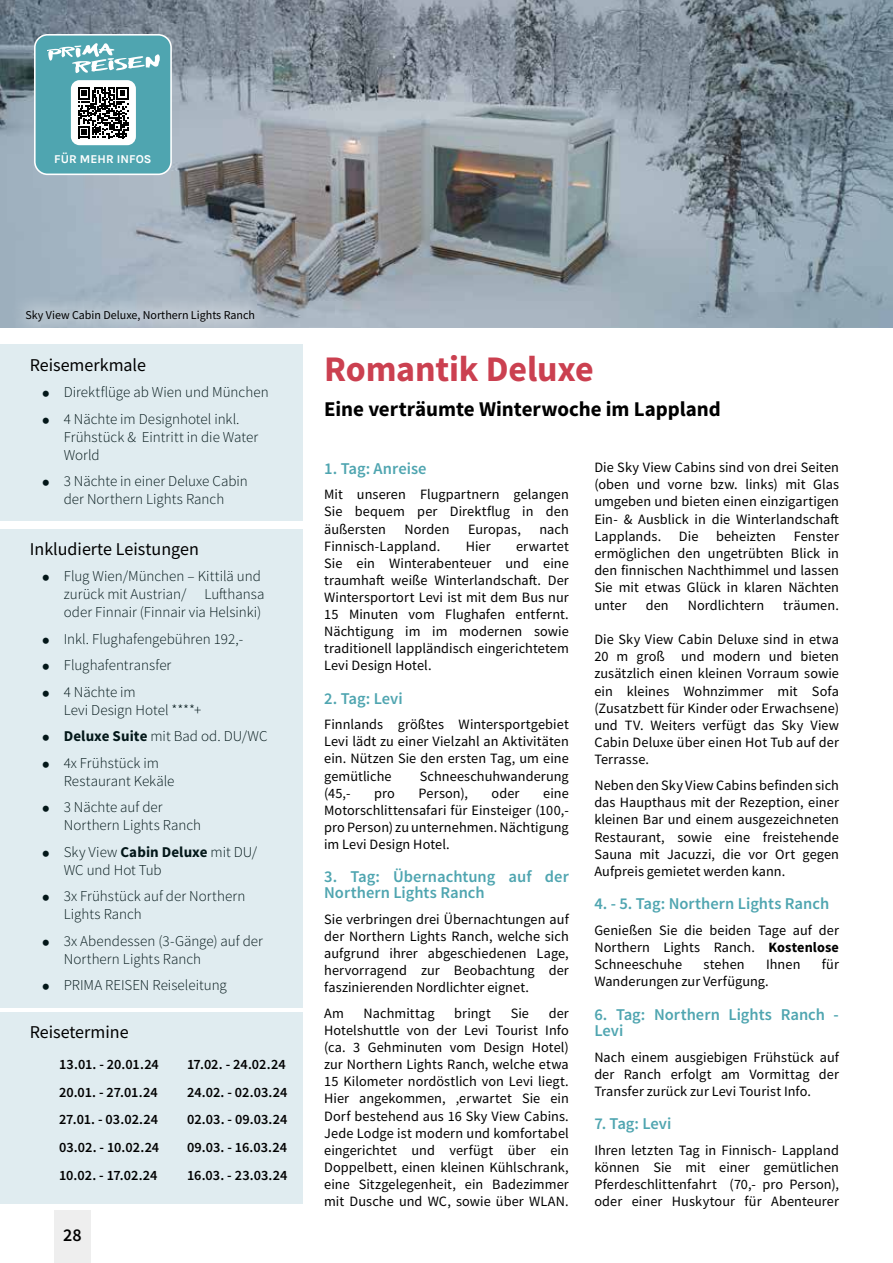
<style>
.page{position:relative;width:893px;height:1263px;background:#fff}
.page>*{position:absolute;margin:0;border:0;box-sizing:border-box;transform-origin:0 0}
.t1{font:700 36px "Source Sans Pro";letter-spacing:-.005em;color:#cb4050}
.t2{font:700 21px "Source Sans Pro";color:#000}
.t3{font:18px "Source Sans Pro";color:#000}
.t4{font:600 18px "Source Sans Pro";color:#000}
.t5{font:600 16.5px/16.2px "Source Sans Pro";color:#4fa5b0}
.t6{font:300 15px/26.5px "Source Sans Pro";color:#031719}
.t7{font:14.25px/17.1px "Source Sans Pro";letter-spacing:.005em;color:#000;text-align:justify}
.t8{font:600 14.25px "Source Sans Pro";color:#000}
.t9{font:12px "Source Sans Pro";color:#000}
.t10{font:700 12px "Karla";color:#fff}
.s1{font-family:"Californian FB";font-weight:400}
.s2{font-weight:700}
</style>
<div class="page">
<img style="left:0;top:0;width:893px;height:327px">
<div style="left:9px;top:292px;width:263px;height:47px;background:#fff;opacity:.75"></div>
<div style="left:0;top:344px;width:303px;height:177px;background:#e0ecf0"></div>
<div style="left:0;top:1011px;width:303px;height:192px;background:#e0ecf0"></div>
<div style="left:0;top:529px;width:303px;height:478px;background:#e0ecf0"></div>
<div style="left:35px;top:35px;width:136px;height:139px;background:#4fa5b0;border-radius:13px"></div>
<div style="left:34px;top:34px;width:138px;height:141px;border:2px solid #fff;border-radius:13px"></div>
<svg style="left:47px;top:43px;width:113px;height:30px"></svg>
<div style="left:71px;top:80px;width:65px;height:65px;background:#fff;border-radius:9px"></div>
<svg style="left:78px;top:87px;width:51px;height:51px"></svg>
<div style="left:54px;top:1210px;width:37px;height:53px;background:#eee"></div>
<p class="t10" style="left:54px;top:152px;width:99px">FÜR MEHR INFOS</p>
<p class="t9" style="left:26px;top:307px;width:231px">Sky View Cabin Deluxe, Northern Lights Ranch</p>
<p class="t3" style="left:30px;top:353px;width:118px">Reisemerkmale</p>
<p class="t6" style="left:43px;top:379px;width:228px"><span class="s1">Ū</span> Direktflüge ab Wien und München<br><span class="s1">Ū</span> 4 Nächte im Designhotel inkl.</p>
<p class="t6" style="left:64px;top:428px;width:196px;line-height:18px">Frühstück &amp; Eintritt in die Water<br>World</p>
<p class="t6" style="left:43px;top:472px;width:207px;line-height:18px;text-align:center"><span class="s1">Ū</span> 3 Nächte in einer Deluxe Cabin der Northern Lights Ranch</p>
<p class="t3" style="left:30px;top:537px;width:171px">Inkludierte Leistungen</p>
<p class="t6" style="left:64px;top:567px;width:202px;line-height:18px;text-indent:-21px"><span class="s1">Ū</span> Flug Wien/München – Kittilä und zurück mit Austrian/ Lufthansa oder Finnair (Finnair via Helsinki)</p>
<p class="t6" style="left:43px;top:626px;width:202px"><span class="s1">Ū</span> Inkl. Flughafengebühren 192,-<br><span class="s1">Ū</span> Flughafentransfer<br><span class="s1">Ū</span> 4 Nächte im</p>
<p class="t6" style="left:43px;top:697px;width:227px;text-indent:21px">Levi Design Hotel ****+<br><span class="s1">Ū</span> <span class="s2">Deluxe Suite</span> mit Bad od. DU/WC<br><span class="s1">Ū</span> 4x Frühstück im</p>
<p class="t6" style="left:43px;top:768px;width:133px;text-indent:21px">Restaurant Kekäle<br><span class="s1">Ū</span> 3 Nächte auf der</p>
<p class="t6" style="left:43px;top:812px;width:216px;text-indent:21px">Northern Lights Ranch<br><span class="s1">Ū</span> Sky View <span class="s2">Cabin Deluxe</span> mit DU/</p>
<p class="t6" style="left:43px;top:857px;width:204px;text-indent:21px">WC und Hot Tub<br><span class="s1">Ū</span> 3x Frühstück auf der Northern</p>
<p class="t6" style="left:43px;top:901px;width:222px;text-indent:21px">Lights Ranch<br><span class="s1">Ū</span> 3x Abendessen (3-Gänge) auf der</p>
<p class="t6" style="left:43px;top:946px;width:186px;text-align:center">Northern Lights Ranch<br><span class="s1">Ū</span> PRIMA REISEN Reiseleitung</p>
<p class="t3" style="left:30px;top:1020px;width:100px">Reisetermine</p>
<p class="t8" style="left:59px;top:1055px;width:101px">13.01. - 20.01.24</p>
<p class="t8" style="left:187px;top:1055px;width:100px">17.02. - 24.02.24</p>
<p class="t8" style="left:59px;top:1083px;width:100px">20.01. - 27.01.24</p>
<p class="t8" style="left:187px;top:1083px;width:102px">24.02. - 02.03.24</p>
<p class="t8" style="left:59px;top:1111px;width:101px">27.01. - 03.02.24</p>
<p class="t8" style="left:187px;top:1111px;width:102px">02.03. - 09.03.24</p>
<p class="t8" style="left:59px;top:1138px;width:102px">03.02. - 10.02.24</p>
<p class="t8" style="left:187px;top:1138px;width:101px">09.03. - 16.03.24</p>
<p class="t8" style="left:59px;top:1166px;width:100px">10.02. - 17.02.24</p>
<p class="t8" style="left:187px;top:1166px;width:102px">16.03. - 23.03.24</p>
<p class="t4" style="left:63px;top:1223px;width:20px">28</p>
<h1 class="t1" style="left:324px;top:344px;width:271px">Romantik Deluxe</h1>
<h2 class="t2" style="left:324px;top:395px;width:398px">Eine verträumte Winterwoche im Lappland</h2>
<p class="t5" style="left:324px;top:461px;width:104px">1. Tag: Anreise</p>
<p class="t7" style="left:324px;top:486px;width:246px">Mit unseren Flugpartnern gelangen Sie bequem per Direktflug in den äußersten</p>
<p class="t7" style="left:404px;top:520px;width:47px">Norden</p>
<p class="t7" style="left:468px;top:520px;width:54px">Europas,</p>
<p class="t7" style="left:539px;top:520px;width:31px">nach</p>
<p class="t7" style="left:324px;top:537px;width:118px">Finnisch-Lappland.</p>
<p class="t7" style="left:466px;top:537px;width:26px">Hier</p>
<p class="t7" style="left:324px;top:537px;width:246px;text-indent:192px">erwartet Sie ein Winterabenteuer und eine traumhaft weiße Winterlandschaft. Der Wintersportort Levi ist mit dem Bus nur 15 Minuten vom Flughafen entfernt.<br>Nächtigung im im modernen sowie traditionell lappländisch eingerichtetem Levi Design Hotel.</p>
<p class="t5" style="left:324px;top:690px;width:80px">2. Tag: Levi</p>
<p class="t7" style="left:324px;top:716px;width:246px">Finnlands größtes Wintersportgebiet Levi lädt zu einer Vielzahl an Aktivitäten ein. Nützen Sie den ersten Tag, um eine gemütliche</p>
<p class="t7" style="left:420px;top:767px;width:151px">Schneeschuhwanderung</p>
<p class="t7" style="left:324px;top:784px;width:28px">(45,-</p>
<p class="t7" style="left:374px;top:784px;width:22px">pro</p>
<p class="t7" style="left:419px;top:784px;width:51px">Person),</p>
<p class="t7" style="left:492px;top:784px;width:30px">oder</p>
<p class="t7" style="left:324px;top:784px;width:246px;text-indent:219px">eine Motorschlittensafari für Einsteiger (100,- pro Person) zu unternehmen. Nächtigung im Levi Design Hotel.</p>
<p class="t5" style="left:324px;top:869px;width:246px">3. Tag: Übernachtung auf der<br>Northern Lights Ranch</p>
<p class="t7" style="left:324px;top:910px;width:246px">Sie verbringen drei Übernachtungen auf der Northern Lights Ranch, welche sich aufgrund ihrer abgeschiedenen Lage, hervorragend zur Beobachtung der faszinierenden Nordlichter eignet.</p>
<p class="t7" style="left:324px;top:1004px;width:21px">Am</p>
<p class="t7" style="left:364px;top:1004px;width:72px">Nachmittag</p>
<p class="t7" style="left:454px;top:1004px;width:38px">bringt</p>
<p class="t7" style="left:511px;top:1004px;width:20px">Sie</p>
<p class="t7" style="left:324px;top:1004px;width:246px;text-indent:225px">der Hotelshuttle von der Levi Tourist Info (ca. 3 Gehminuten vom Design Hotel) zur Northern Lights Ranch, welche etwa 15 Kilometer nordöstlich von Levi liegt.<br>Hier angekommen, ,erwartet Sie ein Dorf bestehend aus 16 Sky View Cabins.<br>Jede Lodge ist modern und komfortabel eingerichtet und verfügt über ein Doppelbett, einen kleinen Kühlschrank, eine Sitzgelegenheit, ein Badezimmer mit Dusche und WC, sowie über WLAN.</p>
<p class="t7" style="left:594px;top:459px;width:246px">Die Sky View Cabins sind von drei Seiten (oben und vorne bzw. links) mit Glas umgeben und bieten einen einzigartigen Ein- &amp; Ausblick in die Winterlandschaft Lapplands. Die beheizten Fenster ermöglichen den ungetrübten Blick in den finnischen Nachthimmel und lassen Sie mit etwas Glück in klaren Nächten unter</p>
<p class="t7" style="left:646px;top:596px;width:24px">den</p>
<p class="t7" style="left:688px;top:596px;width:78px">Nordlichtern</p>
<p class="t7" style="left:783px;top:596px;width:57px">träumen.</p>
<p class="t7" style="left:594px;top:630px;width:246px">Die Sky View Cabin Deluxe sind in etwa 20 m groß und modern und bieten zusätzlich einen kleinen Vorraum sowie ein kleines Wohnzimmer mit Sofa (Zusatzbett für Kinder oder Erwachsene) und TV. Weiters verfügt das Sky View Cabin Deluxe über einen Hot Tub auf der Terrasse.</p>
<p class="t7" style="left:594px;top:776px;width:246px">Neben den Sky View Cabins befinden sich das Haupthaus mit der Rezeption, einer kleinen Bar und einem ausgezeichneten Restaurant, sowie eine freistehende Sauna mit Jacuzzi, die vor Ort gegen Aufpreis gemietet werden kann.</p>
<p class="t5" style="left:594px;top:896px;width:236px">4. - 5. Tag: Northern Lights Ranch</p>
<p class="t7" style="left:594px;top:921px;width:246px">Genießen Sie die beiden Tage auf der Northern Lights Ranch. <span class="s2">Kostenlose </span>Schneeschuhe</p>
<p class="t7" style="left:703px;top:956px;width:43px">stehen</p>
<p class="t7" style="left:766px;top:956px;width:36px">Ihnen</p>
<p class="t7" style="left:822px;top:956px;width:19px">für</p>
<p class="t7" style="left:594px;top:973px;width:176px">Wanderungen zur Verfügung.</p>
<p class="t5" style="left:594px;top:1006px;width:246px">6. Tag: Northern Lights Ranch -<br>Levi</p>
<p class="t7" style="left:594px;top:1048px;width:246px">Nach einem ausgiebigen Frühstück auf der Ranch erfolgt am Vormittag der Transfer zurück zur Levi Tourist Info.</p>
<p class="t5" style="left:594px;top:1116px;width:79px">7. Tag: Levi</p>
<p class="t7" style="left:594px;top:1141px;width:246px">Ihren letzten Tag in Finnisch- Lappland können Sie mit einer gemütlichen Pferdeschlittenfahrt (70,- pro Person), oder einer Huskytour für Abenteurer</p>
</div>
